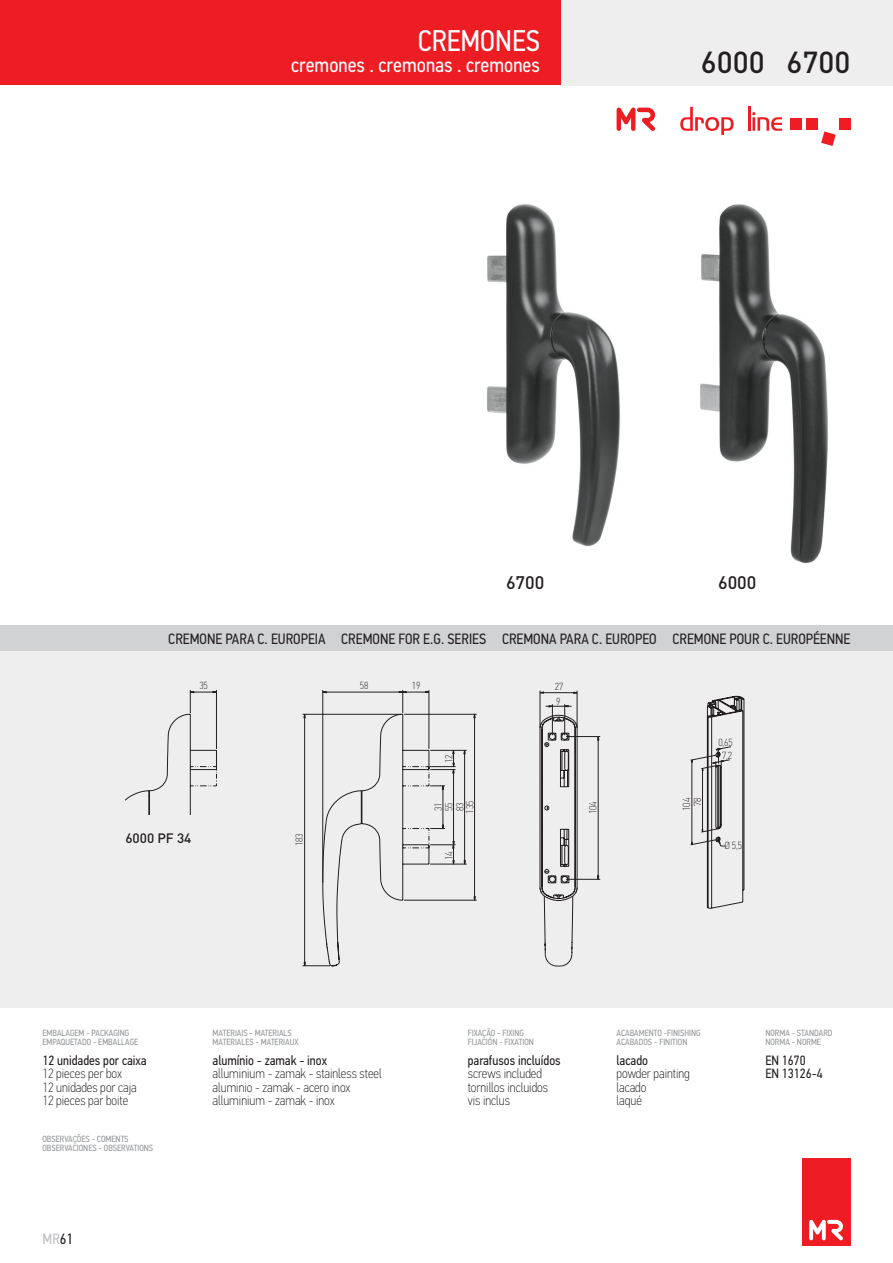
<style>
.page{position:relative;width:893px;height:1263px;background:#fff}
.page>*{position:absolute;margin:0;border:0;box-sizing:border-box;transform-origin:0 0}
.t1{font:30px "PF Din Text Cond Pro";color:#fff}
.t2{font:500 30px "DIN";color:#231f20}
.t3{font:21px "PF Din Text Cond Pro";color:#fff}
.t4{font:500 18px "DIN";color:#231f20}
.t5{font:15px "PF Din Text Cond Pro";color:#231f20}
.t6{font:15px "PF Din Text Cond Pro";color:#bcbdc0}
.t7{font:100 13.5px "PF Din Text Cond Pro";color:#231f20}
.t8{font:13.5px "PF Din Text Cond Pro";color:#231f20}
.t9{font:500 13.5px "DIN";color:#231f20}
.t10{font:100 10.5px "PF Din Text Cond Pro";color:#231f20}
.t11{font:100 10.35px "PF Din Text Cond Pro";color:#231f20}
.t12{font:9px "PF Din Text Cond Pro";color:#939598}
.s1{color:#231f20}
</style>
<div class="page">
<div style="left:0;top:0;width:561px;height:85px;background:#ee1d23"></div>
<div style="left:561px;top:0;width:332px;height:85px;background:#eeeeef"></div>
<div style="left:802px;top:1159px;width:48px;height:87px;background:#ee1d23"></div>
<svg style="left:809px;top:1220px;width:34px;height:20px"></svg>
<div style="left:0;top:646px;width:893px;height:362px;background:#eeeeef"></div>
<img style="left:700px;top:204px;width:128px;height:360px">
<img style="left:487px;top:204px;width:133px;height:343px">
<div style="left:0;top:625px;width:893px;height:26px;background:#d1d2d4"></div>
<svg style="left:617px;top:107px;width:38px;height:24px"></svg>
<svg style="left:680px;top:107px;width:54px;height:28px"></svg>
<hr style="left:748px;top:106px;width:2px;height:25px;background:#ee1d23">
<svg style="left:752px;top:112px;width:30px;height:19px"></svg>
<div style="left:790px;top:118px;width:12px;height:12px;background:#ee1d23"></div>
<div style="left:806px;top:118px;width:12px;height:12px;background:#ee1d23"></div>
<div style="left:839px;top:118px;width:11px;height:12px;background:#ee1d23"></div>
<svg style="left:821px;top:131px;width:15px;height:15px"></svg>
<svg style="left:690px;top:696px;width:54px;height:213px"></svg>
<hr style="left:566px;top:879px;width:34px;height:1px;background:#231f20">
<hr style="left:540px;top:691px;width:1px;height:36px;background:#231f20">
<hr style="left:552px;top:704px;width:1px;height:31px;background:#231f20">
<hr style="left:564px;top:704px;width:1px;height:31px;background:#231f20">
<hr style="left:577px;top:691px;width:1px;height:36px;background:#231f20">
<hr style="left:598px;top:736px;width:1px;height:143px;background:#231f20">
<hr style="left:566px;top:736px;width:34px;height:1px;background:#231f20">
<svg style="left:545px;top:705px;width:27px;height:2px"></svg>
<hr style="left:540px;top:692px;width:37px;height:1px;background:#231f20">
<svg style="left:539px;top:714px;width:39px;height:253px"></svg>
<hr style="left:474px;top:714px;width:1px;height:186px;background:#231f20">
<hr style="left:464px;top:750px;width:1px;height:114px;background:#231f20">
<hr style="left:404px;top:900px;width:73px;height:1px;background:#231f20">
<hr style="left:430px;top:864px;width:37px;height:1px;background:#231f20">
<hr style="left:430px;top:750px;width:37px;height:1px;background:#231f20">
<hr style="left:404px;top:714px;width:73px;height:1px;background:#231f20">
<svg style="left:303px;top:690px;width:153px;height:277px"></svg>
<svg style="left:125px;top:690px;width:92px;height:124px"></svg>
<p class="t1" style="left:418px;top:23px;width:124px">CREMONES</p>
<p class="t3" style="left:291px;top:53px;width:250px">cremones . cremonas . cremones</p>
<p class="t2" style="left:701px;top:43px;width:151px">6000 6700</p>
<p class="t4" style="left:506px;top:571px;width:40px">6700</p>
<p class="t4" style="left:718px;top:571px;width:40px">6000</p>
<h3 class="t5" style="left:168px;top:629px;width:684px">CREMONE PARA C. EUROPEIA CREMONE FOR E.G. SERIES CREMONA PARA C. EUROPEO CREMONE POUR C. EUROPÉENNE</h3>
<p class="t11" style="left:199px;top:679px;width:10px">35</p>
<p class="t9" style="left:125px;top:829px;width:68px">6000 PF 34</p>
<p class="t11" style="left:293px;top:846px;width:14px;rotate:-90deg">183</p>
<p class="t11" style="left:360px;top:679px;width:10px">58</p>
<p class="t11" style="left:412px;top:679px;width:10px">19</p>
<p class="t11" style="left:443px;top:763px;width:10px;rotate:-90deg">12</p>
<p class="t11" style="left:432px;top:811px;width:10px;rotate:-90deg">31</p>
<p class="t11" style="left:443px;top:811px;width:10px;rotate:-90deg">55</p>
<p class="t11" style="left:454px;top:811px;width:10px;rotate:-90deg">83</p>
<p class="t11" style="left:464px;top:813px;width:14px;rotate:-90deg">135</p>
<p class="t11" style="left:443px;top:860px;width:10px;rotate:-90deg">14</p>
<p class="t11" style="left:555px;top:680px;width:10px">27</p>
<p class="t11" style="left:556px;top:695px;width:6px">9</p>
<p class="t11" style="left:587px;top:814px;width:14px;rotate:-90deg">104</p>
<p class="t10" style="left:680px;top:811px;width:14px;rotate:-90deg">104</p>
<p class="t10" style="left:691px;top:806px;width:10px;rotate:-90deg">78</p>
<p class="t10" style="left:718px;top:736px;width:16px">0,65</p>
<p class="t10" style="left:722px;top:749px;width:12px">7,2</p>
<p class="t10" style="left:725px;top:840px;width:19px">Ø 5,5</p>
<p class="t12" style="left:43px;top:1027px;width:88px">EMBALAGEM - PACKAGING</p>
<p class="t12" style="left:43px;top:1036px;width:97px">EMPAQUETADO - EMBALLAGE</p>
<p class="t8" style="left:43px;top:1052px;width:106px">12 unidades por caixa</p>
<p class="t7" style="left:43px;top:1066px;width:81px">12 pieces per box</p>
<p class="t7" style="left:43px;top:1079px;width:96px">12 unidades por caja</p>
<p class="t7" style="left:43px;top:1093px;width:87px">12 pieces par boite</p>
<p class="t12" style="left:43px;top:1134px;width:88px">OBSERVAÇÕES - COMENTS</p>
<p class="t12" style="left:43px;top:1143px;width:112px">OBSERVACIONES - OBSERVATIONS</p>
<h3 class="t6" style="left:43px;top:1230px;width:32px">MR<span class="s1">61</span></h3>
<p class="t12" style="left:213px;top:1027px;width:81px">MATERIAIS - MATERIALS</p>
<p class="t12" style="left:213px;top:1036px;width:87px">MATERIALES - MATERIAUX</p>
<p class="t8" style="left:213px;top:1052px;width:116px">alumínio - zamak - inox</p>
<p class="t7" style="left:213px;top:1066px;width:171px">alluminium - zamak - stainless steel</p>
<p class="t7" style="left:213px;top:1079px;width:139px">aluminio - zamak - acero inox</p>
<p class="t7" style="left:213px;top:1093px;width:124px">alluminium - zamak - inox</p>
<p class="t12" style="left:468px;top:1027px;width:58px">FIXAÇÃO - FIXING</p>
<p class="t12" style="left:468px;top:1036px;width:68px">FIJACIÓN - FIXATION</p>
<p class="t8" style="left:468px;top:1052px;width:95px">parafusos incluídos</p>
<p class="t7" style="left:468px;top:1066px;width:76px">screws included</p>
<p class="t7" style="left:468px;top:1079px;width:82px">tornillos incluidos</p>
<p class="t7" style="left:468px;top:1093px;width:44px">vis inclus</p>
<p class="t12" style="left:617px;top:1027px;width:86px">ACABAMENTO -FINISHING</p>
<p class="t12" style="left:617px;top:1036px;width:72px">ACABADOS - FINITION</p>
<p class="t8" style="left:617px;top:1052px;width:33px">lacado</p>
<p class="t7" style="left:617px;top:1066px;width:75px">powder painting</p>
<p class="t7" style="left:617px;top:1079px;width:31px">lacado</p>
<p class="t7" style="left:617px;top:1093px;width:27px">laqué</p>
<p class="t12" style="left:765px;top:1027px;width:69px">NORMA - STANDARD</p>
<p class="t12" style="left:765px;top:1036px;width:57px">NORMA - NORME</p>
<p class="t8" style="left:765px;top:1052px;width:42px">EN 1670</p>
<p class="t8" style="left:765px;top:1065px;width:59px">EN 13126-4</p>
</div>
